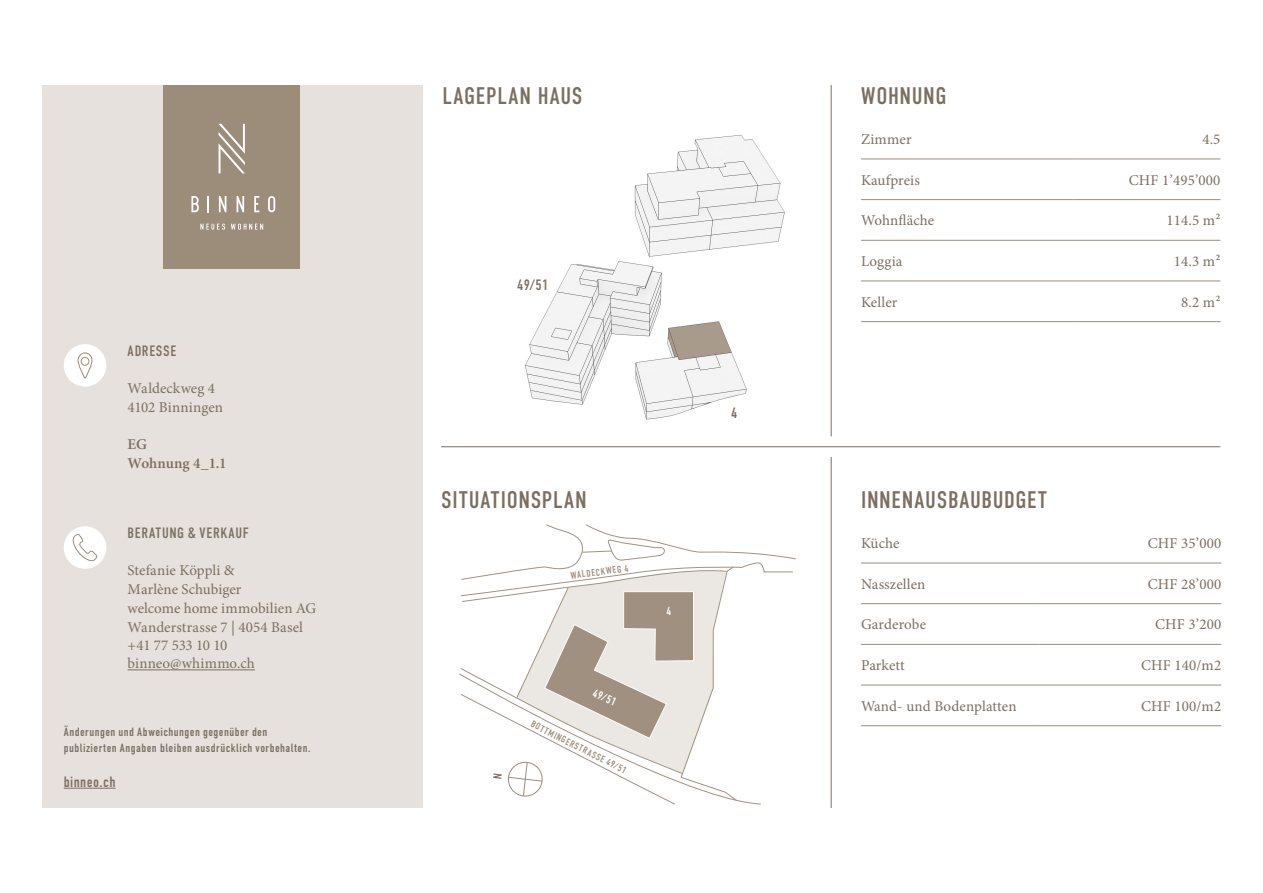
<style>
.page{position:relative;width:1263px;height:893px;background:#fff}
.page>*{position:absolute;margin:0;border:0;box-sizing:border-box;transform-origin:0 0}
.Headline{font:24px "DIN Condensed";letter-spacing:.03em;color:#7c6f61}
.Lauftext{font:15px/18.8px "Minion Pro";letter-spacing:.01em;color:#7c6f61}
.Headline-2{font:15px "DIN Condensed";letter-spacing:.035em;color:#7c6f61}
.Lauftext-2{font:600 15px "Minion Pro";color:#7c6f61}
.Lauftext-3{font:15px "Minion Pro";letter-spacing:-.025em;color:#7c6f61}
.Headline-3{font:12px/15.8px "DIN Condensed";letter-spacing:.035em;color:#7c6f61}
.Headline-4{font:11.55px "DIN Condensed";color:#fff}
.Titel_Kleiner_Text{font:9.75px "DIN Condensed";color:#9c8c7a}
</style>
<div class="page">
<hr style="left:831px;top:85px;width:1px;height:351px;background:#7c6f61">
<hr style="left:831px;top:457px;width:1px;height:351px;background:#7c6f61">
<hr style="left:441px;top:446px;width:779px;height:1px;background:#7c6f61">
<div style="left:43px;top:85px;width:380px;height:723px;background:#e6e1dc"></div>
<div style="left:164px;top:85px;width:136px;height:183px;background:#9c8c7a"></div>
<svg style="left:200px;top:224px;width:25px;height:6px"></svg>
<svg style="left:231px;top:224px;width:32px;height:6px"></svg>
<svg style="left:219px;top:124px;width:26px;height:49px"></svg>
<svg style="left:191px;top:196px;width:8px;height:16px"></svg>
<svg style="left:208px;top:196px;width:1px;height:16px"></svg>
<svg style="left:219px;top:196px;width:7px;height:16px"></svg>
<svg style="left:237px;top:196px;width:7px;height:16px"></svg>
<svg style="left:254px;top:196px;width:5px;height:16px"></svg>
<svg style="left:268px;top:196px;width:7px;height:16px"></svg>
<img style="left:525px;top:135px;width:260px;height:285px">
<svg style="left:459px;top:524px;width:337px;height:280px"></svg>
<hr style="left:861px;top:159px;width:213px;height:1px;background:#9c8c7a">
<hr style="left:1074px;top:159px;width:146px;height:1px;background:#9c8c7a">
<hr style="left:861px;top:199px;width:213px;height:1px;background:#9c8c7a">
<hr style="left:1074px;top:199px;width:146px;height:1px;background:#9c8c7a">
<hr style="left:861px;top:240px;width:213px;height:1px;background:#9c8c7a">
<hr style="left:1074px;top:240px;width:146px;height:1px;background:#9c8c7a">
<hr style="left:861px;top:281px;width:213px;height:1px;background:#9c8c7a">
<hr style="left:1074px;top:281px;width:146px;height:1px;background:#9c8c7a">
<hr style="left:861px;top:321px;width:213px;height:1px;background:#9c8c7a">
<hr style="left:1074px;top:321px;width:146px;height:1px;background:#9c8c7a">
<hr style="left:64px;top:788px;width:52px;height:1px;background:#7c6f61">
<div style="left:64px;top:344px;width:42px;height:43px;background:#fff;border-radius:50%"></div>
<svg style="left:77px;top:352px;width:16px;height:27px"></svg>
<hr style="left:128px;top:669px;width:127px;height:1px;background:#7c6f61">
<div style="left:64px;top:526px;width:42px;height:43px;background:#fff;border-radius:50%"></div>
<svg style="left:72px;top:534px;width:26px;height:27px"></svg>
<hr style="left:861px;top:563px;width:178px;height:1px;background:#9c8c7a">
<hr style="left:1039px;top:563px;width:182px;height:1px;background:#9c8c7a">
<hr style="left:861px;top:603px;width:178px;height:1px;background:#9c8c7a">
<hr style="left:1039px;top:603px;width:182px;height:1px;background:#9c8c7a">
<hr style="left:861px;top:644px;width:178px;height:1px;background:#9c8c7a">
<hr style="left:1039px;top:644px;width:182px;height:1px;background:#9c8c7a">
<hr style="left:861px;top:685px;width:178px;height:1px;background:#9c8c7a">
<hr style="left:1039px;top:685px;width:182px;height:1px;background:#9c8c7a">
<hr style="left:861px;top:725px;width:178px;height:1px;background:#9c8c7a">
<hr style="left:1039px;top:725px;width:182px;height:1px;background:#9c8c7a">
<p class="Headline-2" style="left:128px;top:342px;width:50px">ADRESSE</p>
<p class="Lauftext" style="left:128px;top:379px;width:89px">Waldeckweg 4</p>
<p class="Lauftext" style="left:128px;top:398px;width:97px">4102 Binningen</p>
<p class="Lauftext-2" style="left:128px;top:434px;width:21px">EG</p>
<p class="Lauftext-2" style="left:128px;top:453px;width:101px">Wohnung 4_1.1</p>
<p class="Headline-2" style="left:128px;top:524px;width:122px">BERATUNG &amp; VERKAUF</p>
<p class="Lauftext" style="left:128px;top:561px;width:115px">Stefanie Köppli &amp;<br>Marlène Schubiger</p>
<p class="Lauftext" style="left:128px;top:599px;width:190px">welcome home immobilien AG</p>
<p class="Lauftext" style="left:128px;top:617px;width:177px">Wanderstrasse 7 | 4054 Basel</p>
<p class="Lauftext-3" style="left:128px;top:635px;width:101px">+41 77 533 10 10</p>
<p class="Lauftext" style="left:128px;top:654px;width:129px">binneo@whimmo.ch</p>
<p class="Headline-3" style="left:64px;top:725px;width:248px">Änderungen und Abweichungen gegenüber den publizierten Angaben bleiben ausdrücklich vorbehalten.</p>
<p class="Headline-2" style="left:64px;top:773px;width:53px">binneo.ch</p>
<p class="Headline" style="left:442px;top:82px;width:142px">LAGEPLAN HAUS</p>
<p class="Headline-2" style="left:517px;top:277px;width:33px">49/51</p>
<p class="Headline" style="left:441px;top:486px;width:147px">SITUATIONSPLAN</p>
<p class="Titel_Kleiner_Text" style="left:570px;top:570px;width:60px;rotate:-7deg">WALDECKWEG 4</p>
<p class="Headline-4" style="left:596px;top:686px;width:26px;rotate:24deg">49/51</p>
<p class="Titel_Kleiner_Text" style="left:534px;top:718px;width:107px;rotate:27deg">BOTTMINGERSTRASSE 49/51</p>
<p class="Headline-4" style="left:666px;top:605px;width:6px">4</p>
<p class="Headline-2" style="left:731px;top:405px;width:8px">4</p>
<p class="Headline" style="left:861px;top:82px;width:87px">WOHNUNG</p>
<p class="Lauftext" style="left:861px;top:130px;width:52px">Zimmer</p>
<p class="Lauftext" style="left:1202px;top:130px;width:20px">4.5</p>
<p class="Lauftext" style="left:861px;top:171px;width:60px">Kaufpreis</p>
<p class="Lauftext" style="left:1129px;top:171px;width:93px">CHF 1’495’000</p>
<p class="Lauftext" style="left:861px;top:211px;width:75px">Wohnfläche</p>
<p class="Lauftext" style="left:1166px;top:211px;width:56px">114.5 m²</p>
<p class="Lauftext" style="left:861px;top:252px;width:43px">Loggia</p>
<p class="Lauftext" style="left:1174px;top:252px;width:48px">14.3 m²</p>
<p class="Lauftext" style="left:861px;top:293px;width:38px">Keller</p>
<p class="Lauftext" style="left:1181px;top:293px;width:41px">8.2 m²</p>
<p class="Headline" style="left:861px;top:486px;width:188px">INNENAUSBAUBUDGET</p>
<p class="Lauftext" style="left:861px;top:534px;width:40px">Küche</p>
<p class="Lauftext" style="left:1148px;top:534px;width:75px">CHF 35’000</p>
<p class="Lauftext" style="left:861px;top:575px;width:66px">Nasszellen</p>
<p class="Lauftext" style="left:1148px;top:575px;width:75px">CHF 28’000</p>
<p class="Lauftext" style="left:861px;top:615px;width:67px">Garderobe</p>
<p class="Lauftext" style="left:1155px;top:615px;width:68px">CHF 3’200</p>
<p class="Lauftext" style="left:861px;top:656px;width:45px">Parkett</p>
<p class="Lauftext" style="left:1141px;top:656px;width:82px">CHF 140/m2</p>
<p class="Lauftext" style="left:861px;top:697px;width:157px">Wand- und Bodenplatten</p>
<p class="Lauftext" style="left:1141px;top:697px;width:82px">CHF 100/m2</p>
</div>
